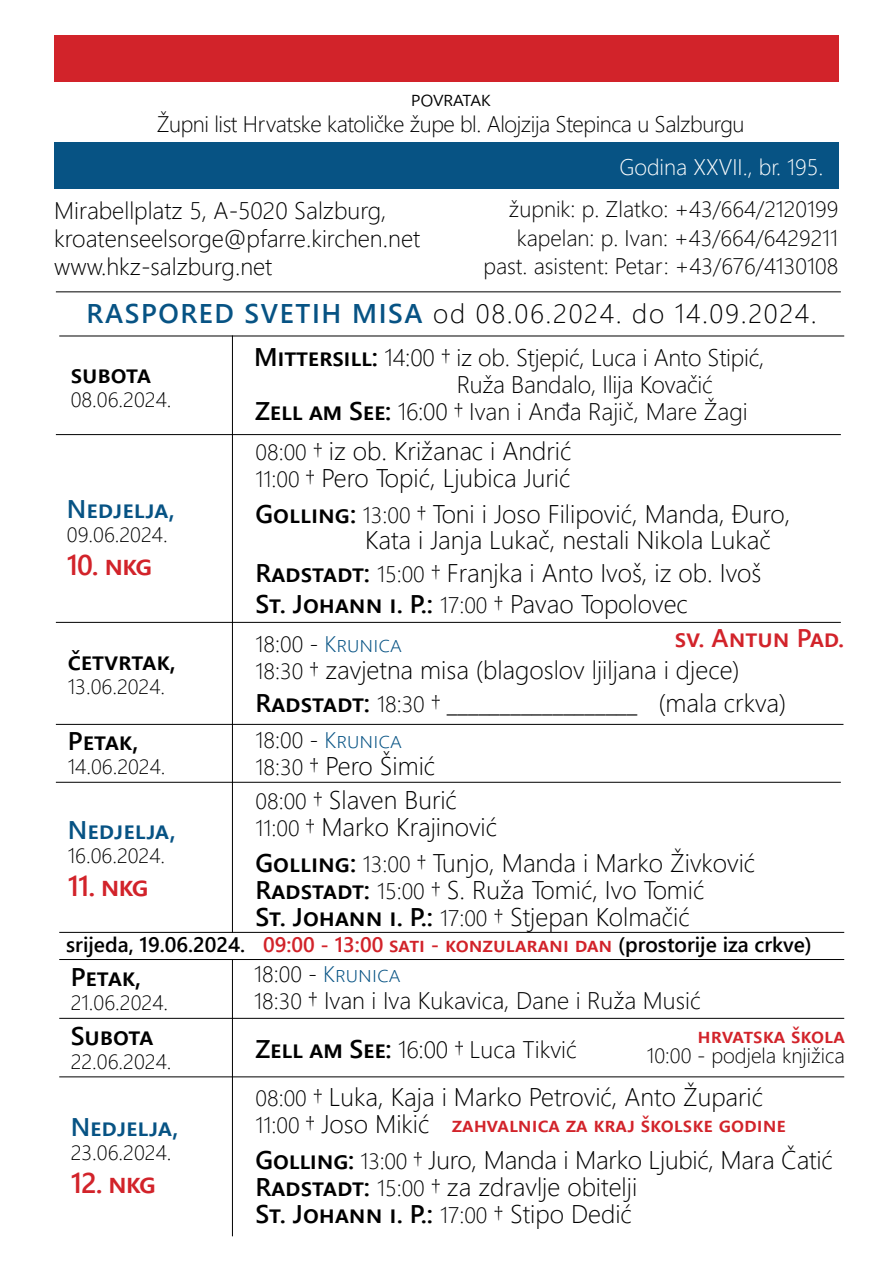
<style>
.page{position:relative;width:893px;height:1263px;background:#fff}
.page>*{position:absolute;margin:0;border:0;box-sizing:border-box;transform-origin:0 0}
.t1{font:600 28.5px "Segoe UI";letter-spacing:-.04em;color:#d2232a}
.t2{font:300 27px "Segoe UI";letter-spacing:.06em;color:#000}
.t3{font:300 25.5px/27px "Segoe UI";color:#000}
.t4{font:600 25.5px "Segoe UI";color:#000}
.t5{font:600 25.5px "Segoe UI";color:#075384}
.t6{font:600 25.5px "Segoe UI";color:#d2232a}
.t7{font:300 24px/28.5px "Segoe UI";color:#000}
.t8{font:300 22.5px/28.5px "Segoe UI";color:#000;text-align:right}
.t9{font:300 22.5px "Segoe UI";letter-spacing:-.02em;color:#000}
.t10{font:300 22.5px "Segoe UI";color:#075384}
.t11{font:300 22.5px "Segoe UI";color:#fff}
.t12{font:300 21px "Segoe UI";color:#000}
.t13{font:600 21px "Segoe UI";color:#000}
.t14{font:600 21px "Segoe UI";color:#d2232a}
.t15{font:300 21px "Segoe UI";letter-spacing:-.02em;color:#000}
.s1{font-weight:600;color:#075384}
.s2{font-weight:600;font-size:25.5px}
.s3{font-size:22.5px}
.s4{font-size:24px}
.s5{font-weight:600}
.s6{color:#000}
.s7{color:#d2232a}
</style>
<div class="page">
<div style="left:54px;top:142px;width:785px;height:47px;background:#075384"></div>
<hr style="left:59px;top:336px;width:785px;height:1px;background:#000">
<div style="left:54px;top:35px;width:784px;height:47px;background:#d2232a"></div>
<hr style="left:56px;top:291px;width:785px;height:1px;background:#000">
<hr style="left:59px;top:932px;width:785px;height:1px;background:#000">
<hr style="left:232px;top:335px;width:1px;height:598px;background:#000">
<hr style="left:56px;top:434px;width:785px;height:1px;background:#000">
<hr style="left:56px;top:622px;width:785px;height:1px;background:#000">
<hr style="left:56px;top:724px;width:787px;height:1px;background:#000">
<hr style="left:56px;top:782px;width:785px;height:1px;background:#000">
<hr style="left:59px;top:1018px;width:785px;height:1px;background:#000">
<hr style="left:59px;top:959px;width:785px;height:1px;background:#000">
<hr style="left:232px;top:959px;width:1px;height:277px;background:#000">
<hr style="left:59px;top:1076px;width:785px;height:1px;background:#000">
<p class="t15" style="left:411px;top:79px;width:81px">povratak</p>
<p class="t9" style="left:157px;top:103px;width:589px">Župni list Hrvatske katoličke župe bl. Alojzija Stepinca u Salzburgu</p>
<p class="t11" style="left:619px;top:145px;width:206px">Godina XXVII., br. 195.</p>
<p class="t8" style="left:483px;top:193px;width:356px">župnik: p. Zlatko: +43/664/2120199 kapelan: p. Ivan: +43/664/6429211 past. asistent: Petar: +43/676/4130108</p>
<p class="t7" style="left:54px;top:193px;width:368px">Mirabellplatz 5, A-5020 Salzburg, kroatenseelsorge@pfarre.kirchen.net www.hkz-salzburg.net</p>
<p class="t2" style="left:87px;top:288px;width:732px"><span class="s1">RASPORED SVETIH MISA</span> od 08.06.2024. do 14.09.2024.</p>
<p class="t4" style="left:71px;top:350px;width:81px">subota</p>
<p class="t12" style="left:71px;top:380px;width:102px">08.06.2024.</p>
<p class="t5" style="left:67px;top:485px;width:110px">Nedjelja,</p>
<p class="t12" style="left:67px;top:515px;width:102px">09.06.2024.</p>
<p class="t1" style="left:67px;top:538px;width:87px">10. nkg</p>
<p class="t4" style="left:68px;top:636px;width:110px">četvrtak,</p>
<p class="t12" style="left:68px;top:666px;width:99px">13.06.2024.</p>
<p class="t4" style="left:68px;top:717px;width:72px">Petak,</p>
<p class="t12" style="left:68px;top:747px;width:99px">14.06.2024.</p>
<p class="t7" style="left:457px;top:342px;width:309px;line-height:27px;text-indent:-203px"><span class="s2">Mittersill:</span> 14:00 † iz ob. Stjepić, Luca i Anto Stipić,<br>Ruža Bandalo, Ilija Kovačić</p>
<p class="t7" style="left:255px;top:395px;width:494px"><span class="s2">Zell am See:</span> 16:00 † Ivan i Anđa Rajič, Mare Žagi</p>
<p class="t3" style="left:256px;top:435px;width:317px"><span class="s3">08:00</span> <span class="s4">†</span> iz ob. Križanac i Andrić<br><span class="s3">11:00</span> <span class="s4">†</span> Pero Topić, Ljubica Jurić</p>
<p class="t3" style="left:365px;top:499px;width:427px;line-height:25.5px;text-indent:-109px"><span class="s5">Golling:</span> <span class="s3">13:00</span> <span class="s4">†</span> Toni i Joso Filipović, Manda, Đuro,<br>Kata i Janja Lukač, nestali Nikola Lukač</p>
<p class="t3" style="left:256px;top:554px;width:507px;line-height:31.5px"><span class="s5">Radstadt:</span> <span class="s3">15:00</span> <span class="s4">†</span> Franjka i Anto Ivoš, iz ob. Ivoš<br><span class="s5">St. Johann i. P.:</span> <span class="s3">17:00</span> <span class="s4">†</span> Pavao Topolovec</p>
<p class="t10" style="left:256px;top:623px;width:148px"><span class="s6">18:00 -</span> Krunica</p>
<p class="t3" style="left:256px;top:651px;width:532px;line-height:33px"><span class="s3">18:30</span> <span class="s4">†</span> zavjetna misa (blagoslov ljiljana i djece)<br><span class="s5">Radstadt:</span> <span class="s3">18:30</span> <span class="s4">†</span> __________________ (mala crkva)</p>
<p class="t6" style="left:675px;top:614px;width:171px">sv. Antun Pad.</p>
<p class="t10" style="left:256px;top:718px;width:148px"><span class="s6">18:00 -</span> Krunica</p>
<p class="t3" style="left:256px;top:750px;width:181px"><span class="s3">18:30</span> <span class="s4">†</span> Pero Šimić</p>
<p class="t3" style="left:256px;top:784px;width:243px"><span class="s3">08:00</span> <span class="s4">†</span> Slaven Burić<br><span class="s3">11:00</span> <span class="s4">†</span> Marko Krajinović</p>
<p class="t3" style="left:256px;top:847px;width:501px"><span class="s5">Golling:</span> <span class="s3">13:00</span> <span class="s4">†</span> Tunjo, Manda i Marko Živković<br><span class="s5">Radstadt:</span> <span class="s3">15:00</span> <span class="s4">†</span> S. Ruža Tomić, Ivo Tomić<br><span class="s5">St. Johann i. P.:</span> <span class="s3">17:00</span> <span class="s4">†</span> Stjepan Kolmačić</p>
<p class="t10" style="left:254px;top:953px;width:148px"><span class="s6">18:00 -</span> Krunica</p>
<p class="t7" style="left:254px;top:984px;width:448px"><span class="s3">18:30</span> † Ivan i Iva Kukavica, Dane i Ruža Musić</p>
<p class="t5" style="left:68px;top:806px;width:110px">Nedjelja,</p>
<p class="t12" style="left:68px;top:836px;width:99px">16.06.2024.</p>
<p class="t1" style="left:68px;top:859px;width:82px">11. nkg</p>
<p class="t13" style="left:66px;top:925px;width:747px">srijeda, 19.06.2024. <span class="s7">09:00 - 13:00 sati - konzularani dan</span> (prostorije iza crkve)</p>
<p class="t4" style="left:71px;top:953px;width:72px">Petak,</p>
<p class="t12" style="left:71px;top:983px;width:99px">21.06.2024.</p>
<p class="t4" style="left:71px;top:1011px;width:84px">Subota</p>
<p class="t12" style="left:71px;top:1041px;width:102px">22.06.2024.</p>
<p class="t5" style="left:71px;top:1103px;width:110px">Nedjelja,</p>
<p class="t12" style="left:71px;top:1133px;width:102px">23.06.2024.</p>
<p class="t1" style="left:71px;top:1156px;width:87px">12. nkg</p>
<p class="t7" style="left:256px;top:1033px;width:323px"><span class="s2">Zell am See:</span> 16:00 † Luca Tikvić</p>
<p class="t14" style="left:698px;top:1016px;width:148px">hrvatska škola</p>
<p class="t12" style="left:647px;top:1035px;width:200px">10:00 - podjela knjižica</p>
<p class="t3" style="left:256px;top:1081px;width:509px"><span class="s3">08:00</span> <span class="s4">†</span> Luka, Kaja i Marko Petrović, Anto Župarić<br><span class="s3">11:00</span> <span class="s4">†</span> Joso Mikić</p>
<p class="t3" style="left:256px;top:1144px;width:579px"><span class="s5">Golling:</span> <span class="s3">13:00</span> <span class="s4">†</span> Juro, Manda i Marko Ljubić, Mara Čatić<br><span class="s5">Radstadt:</span> <span class="s3">15:00</span> <span class="s4">†</span> za zdravlje obitelji<br><span class="s5">St. Johann i. P.:</span> <span class="s3">17:00</span> <span class="s4">†</span> Stipo Dedić</p>
<p class="t14" style="left:452px;top:1104px;width:336px">zahvalnica za kraj školske godine</p>
</div>
